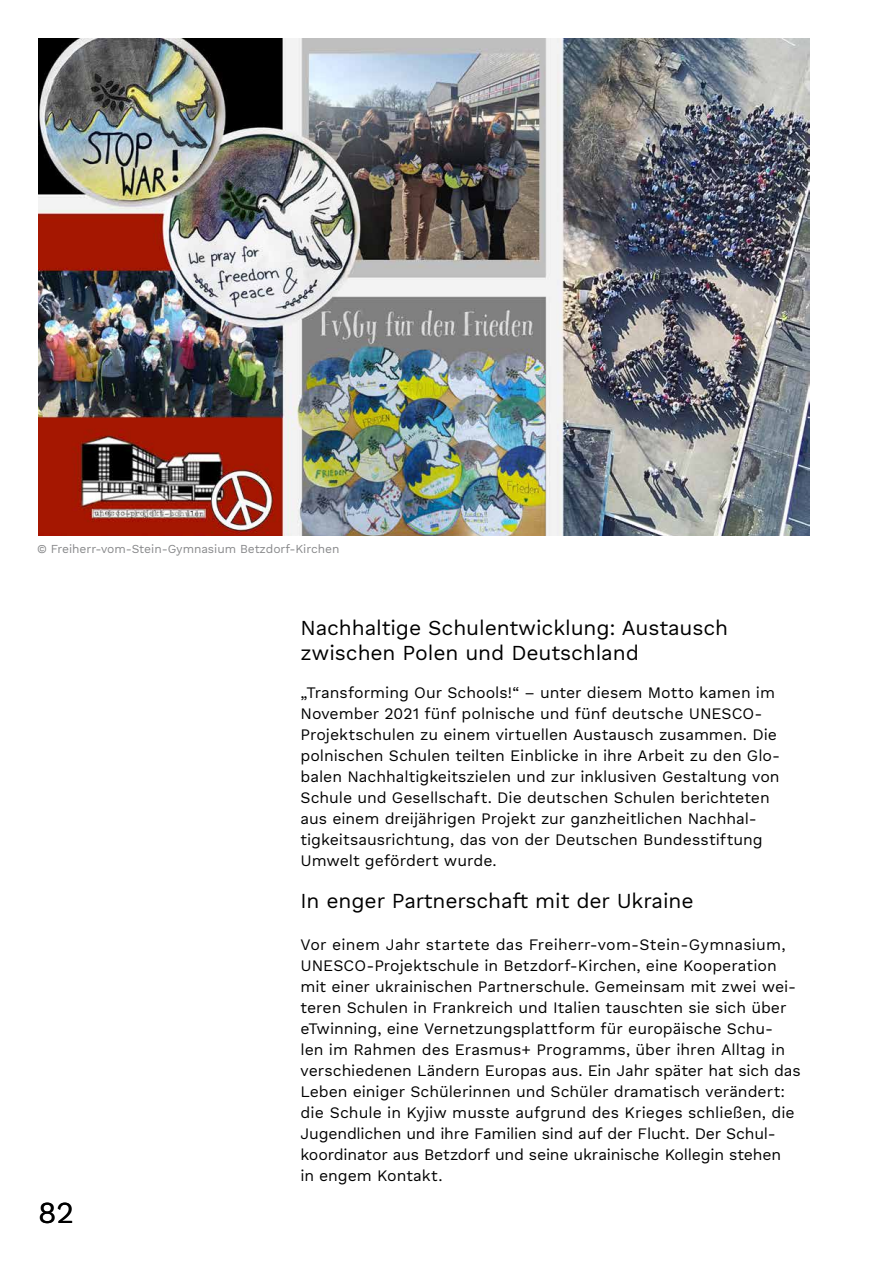
<style>
.page{position:relative;width:893px;height:1263px;background:#fff}
.page>*{position:absolute;margin:0;border:0;box-sizing:border-box;transform-origin:0 0}
.t1{font:30px "Work Sans DUK";color:#000}
.t2{font:21px/25.5px "Work Sans DUK";letter-spacing:-.005em;color:#000}
.t3{font:15.75px/21px "Work Sans DUK";color:#000}
.t4{font:12px "Work Sans DUK";letter-spacing:-.005em;color:#87888a}
</style>
<div class="page">
<img style="left:38px;top:38px;width:771px;height:498px">
<p class="t4" style="left:37px;top:542px;width:304px">© Freiherr-vom-Stein-Gymnasium Betzdorf-Kirchen</p>
<h1 class="t1" style="left:38px;top:1195px;width:37px">82</h1>
<h2 class="t2" style="left:300px;top:616px;width:429px">Nachhaltige Schulentwicklung: Austausch zwischen Polen und Deutschland</h2>
<p class="t3" style="left:300px;top:683px;width:481px">„Transforming Our Schools!“ – unter diesem Motto kamen im November 2021 fünf polnische und fünf deutsche UNESCO-Projektschulen zu einem virtuellen Austausch zusammen. Die polnischen Schulen teilten Einblicke in ihre Arbeit zu den Glo&shy;balen Nachhaltigkeitszielen und zur inklusiven Gestaltung von Schule und Gesellschaft. Die deutschen Schulen berichteten aus einem dreijährigen Projekt zur ganzheitlichen Nachhal&shy;tigkeitsausrichtung, das von der Deutschen Bundesstiftung Umwelt gefördert wurde.</p>
<h2 class="t2" style="left:300px;top:889px;width:395px">In enger Partnerschaft mit der Ukraine</h2>
<p class="t3" style="left:300px;top:935px;width:502px">Vor einem Jahr startete das Freiherr-vom-Stein-Gymnasium, UNESCO-Projektschule in Betzdorf-Kirchen, eine Kooperation mit einer ukrainischen Partnerschule. Gemeinsam mit zwei wei&shy;teren Schulen in Frankreich und Italien tauschten sie sich über eTwinning, eine Vernetzungsplattform für europäische Schu-<br>len im Rahmen des Erasmus+ Programms, über ihren Alltag in verschiedenen Ländern Europas aus. Ein Jahr später hat sich das Leben einiger Schülerinnen und Schüler dramatisch verändert: die Schule in Kyjiw musste aufgrund des Krieges schließen, die Jugendlichen und ihre Familien sind auf der Flucht. Der Schul&shy;koordinator aus Betzdorf und seine ukrainische Kollegin stehen<br>in engem Kontakt.</p>
</div>
